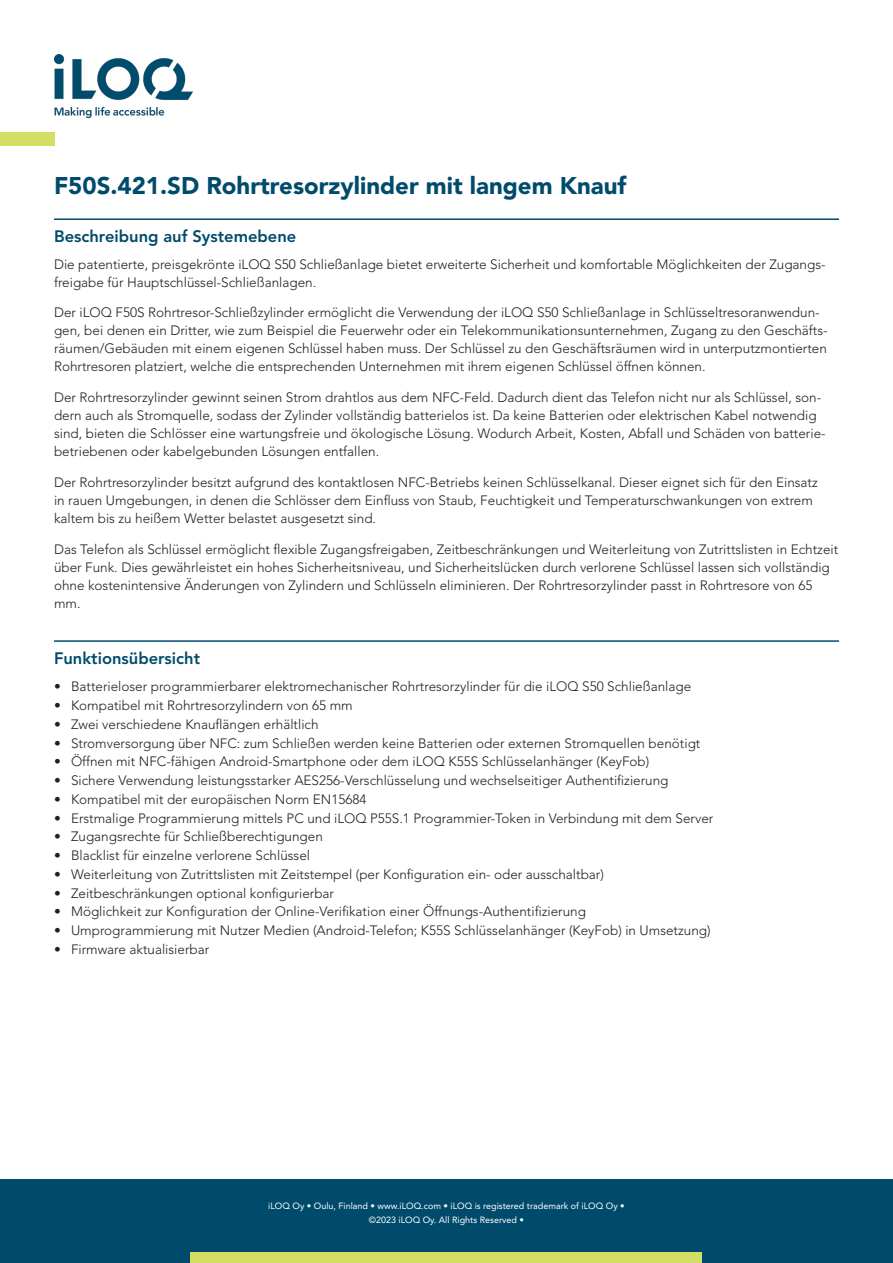
<style>
.page{position:relative;width:893px;height:1263px;background:#fff}
.page>*{position:absolute;margin:0;border:0;box-sizing:border-box;transform-origin:0 0}
.Tuotenimi{font:900 24px "Avenir LT Std";color:#004b6c}
.Otsikko{font:800 16.5px "Avenir LT Std";color:#004b6c}
.de_DE{font:300 13.5px/18px "Avenir LT Std";color:#231f20}
.t1{font:9px/13.5px "Avenir LT Std";color:#fff;text-align:center}
</style>
<div class="page">
<div style="left:0;top:1179px;width:893px;height:84px;background:#004b6c"></div>
<div style="left:191px;top:1252px;width:511px;height:11px;background:#d4dd64"></div>
<img style="left:54px;top:54px;width:139px;height:64px">
<div style="left:0;top:133px;width:54px;height:13px;background:#d4dd64"></div>
<hr style="left:54px;top:218px;width:785px;height:2px;background:#004b6c">
<hr style="left:54px;top:640px;width:785px;height:2px;background:#004b6c">
<p class="Tuotenimi" style="left:54px;top:171px;width:574px">F50S.421.SD Rohrtresorzylinder mit langem Knauf</p>
<p class="Otsikko" style="left:54px;top:227px;width:244px">Beschreibung auf Systemebene</p>
<p class="de_DE" style="left:54px;top:255px;width:773px">Die patentierte, preisgekrönte iLOQ S50 Schließanlage bietet erweiterte Sicherheit und komfortable Möglichkeiten der Zugangs&shy;freigabe für Hauptschlüssel-Schließanlagen.</p>
<p class="de_DE" style="left:54px;top:304px;width:775px">Der iLOQ F50S Rohrtresor-Schließzylinder ermöglicht die Verwendung der iLOQ S50 Schließanlage in Schlüsseltresoranwendun&shy;gen, bei denen ein Dritter, wie zum Beispiel die Feuerwehr oder ein Telekommunikationsunternehmen, Zugang zu den Geschäfts&shy;räumen/Gebäuden mit einem eigenen Schlüssel haben muss. Der Schlüssel zu den Geschäftsräumen wird in unterputzmontierten Rohrtresoren platziert, welche die entsprechenden Unternehmen mit ihrem eigenen Schlüssel öffnen können.</p>
<p class="de_DE" style="left:54px;top:389px;width:773px">Der Rohrtresorzylinder gewinnt seinen Strom drahtlos aus dem NFC-Feld. Dadurch dient das Telefon nicht nur als Schlüssel, son&shy;dern auch als Stromquelle, sodass der Zylinder vollständig batterielos ist. Da keine Batterien oder elektrischen Kabel notwendig sind, bieten die Schlösser eine wartungsfreie und ökologische Lösung. Wodurch Arbeit, Kosten, Abfall und Schäden von batterie&shy;betriebenen oder kabelgebunden Lösungen entfallen.</p>
<p class="de_DE" style="left:54px;top:473px;width:765px">Der Rohrtresorzylinder besitzt aufgrund des kontaktlosen NFC-Betriebs keinen Schlüsselkanal. Dieser eignet sich für den Einsatz in rauen Umgebungen, in denen die Schlösser dem Einfluss von Staub, Feuchtigkeit und Temperaturschwankungen von extrem kaltem bis zu heißem Wetter belastet ausgesetzt sind.</p>
<p class="de_DE" style="left:54px;top:540px;width:786px">Das Telefon als Schlüssel ermöglicht flexible Zugangsfreigaben, Zeitbeschränkungen und Weiterleitung von Zutrittslisten in Echtzeit über Funk. Dies gewährleistet ein hohes Sicherheitsniveau, und Sicherheitslücken durch verlorene Schlüssel lassen sich vollständig ohne kostenintensive Änderungen von Zylindern und Schlüsseln eliminieren. Der Rohrtresorzylinder passt in Rohrtresore von 65 mm.</p>
<p class="Otsikko" style="left:54px;top:648px;width:148px">Funktionsübersicht</p>
<p class="de_DE" style="left:54px;top:678px;width:639px">• Batterieloser programmierbarer elektromechanischer Rohrtresorzylinder für die iLOQ S50 Schließanlage</p>
<p class="de_DE" style="left:54px;top:696px;width:300px">• Kompatibel mit Rohrtresorzylindern von 65 mm</p>
<p class="de_DE" style="left:54px;top:715px;width:266px">• Zwei verschiedene Knauflängen erhältlich</p>
<p class="de_DE" style="left:54px;top:734px;width:648px">• Stromversorgung über NFC: zum Schließen werden keine Batterien oder externen Stromquellen benötigt</p>
<p class="de_DE" style="left:54px;top:753px;width:597px">• Öffnen mit NFC-fähigen Android-Smartphone oder dem iLOQ K55S Schlüsselanhänger (KeyFob)</p>
<p class="de_DE" style="left:54px;top:771px;width:616px">• Sichere Verwendung leistungsstarker AES256-Verschlüsselung und wechselseitiger Authentifizierung</p>
<p class="de_DE" style="left:54px;top:790px;width:314px">• Kompatibel mit der europäischen Norm EN15684</p>
<p class="de_DE" style="left:54px;top:809px;width:661px">• Erstmalige Programmierung mittels PC und iLOQ P55S.1 Programmier-Token in Verbindung mit dem Server</p>
<p class="de_DE" style="left:54px;top:828px;width:270px">• Zugangsrechte für Schließberechtigungen</p>
<p class="de_DE" style="left:54px;top:846px;width:258px">• Blacklist für einzelne verlorene Schlüssel</p>
<p class="de_DE" style="left:54px;top:865px;width:551px">• Weiterleitung von Zutrittslisten mit Zeitstempel (per Konfiguration ein- oder ausschaltbar)</p>
<p class="de_DE" style="left:54px;top:884px;width:282px">• Zeitbeschränkungen optional konfigurierbar</p>
<p class="de_DE" style="left:54px;top:903px;width:533px">• Möglichkeit zur Konfiguration der Online-Verifikation einer Öffnungs-Authentifizierung</p>
<p class="de_DE" style="left:54px;top:921px;width:658px">• Umprogrammierung mit Nutzer Medien (Android-Telefon; K55S Schlüsselanhänger (KeyFob) in Umsetzung)</p>
<p class="de_DE" style="left:54px;top:940px;width:157px">• Firmware aktualisierbar</p>
<p class="t1" style="left:268px;top:1199px;width:358px">iLOQ Oy • Oulu, Finland • www.iLOQ.com • iLOQ is registered trademark of iLOQ Oy • ©2023 iLOQ Oy. All Rights Reserved •</p>
</div>
